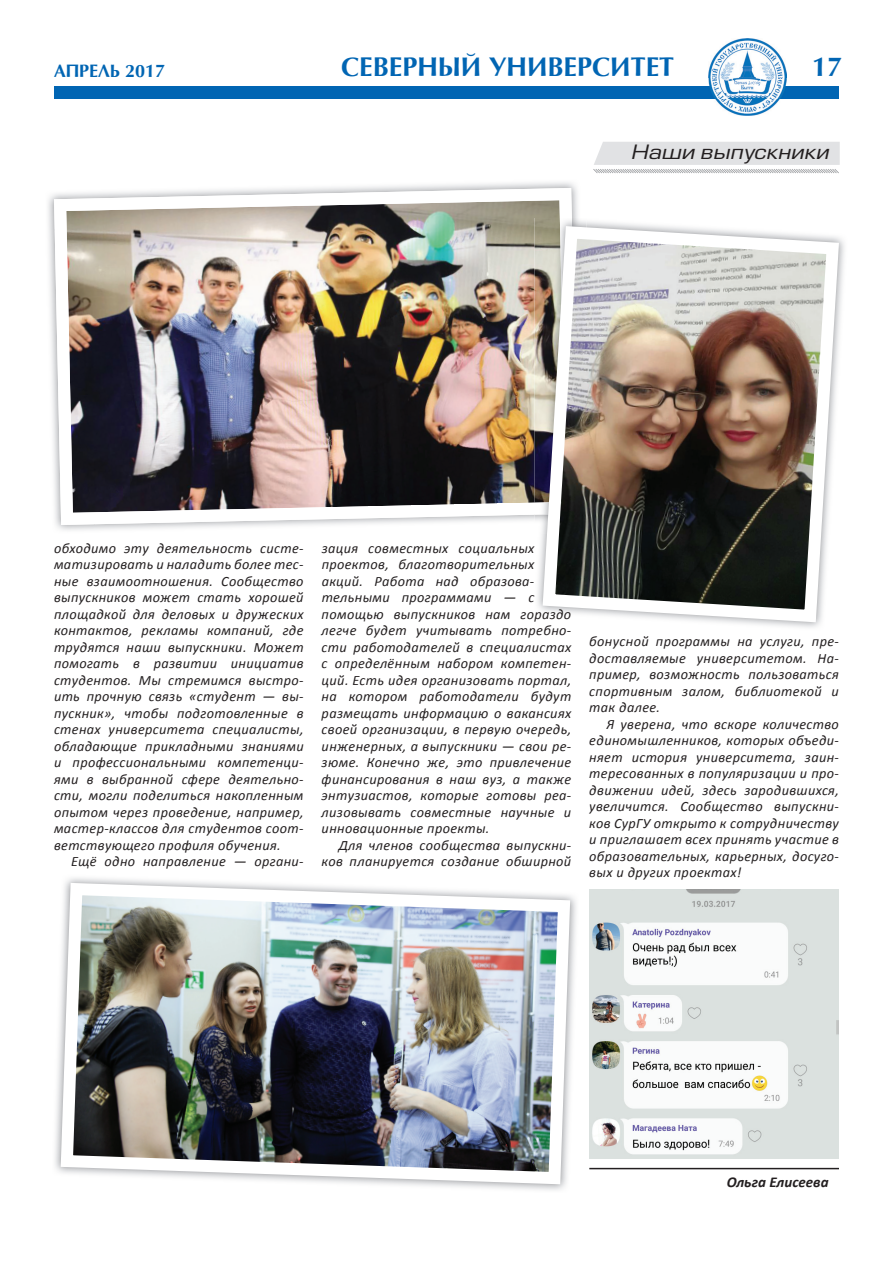
<style>
.page{position:relative;width:893px;height:1263px;background:#fff}
.page>*{position:absolute;margin:0;border:0;box-sizing:border-box;transform-origin:0 0}
.t1{font:700 27px "AG Opus High Resolution";color:#0165b3}
.t2{font:italic 19.35px "Europe";color:#231f20;scale:1.19 1}
.t3{font:700 18px "AG Opus High Resolution";color:#0165b3}
.t4{font:italic 700 15px "Calibri";color:#231f20}
.t5{font:italic 14.25px/16.5px "Calibri";letter-spacing:.025em;color:#231f20;text-align:justify}
</style>
<div class="page">
<div style="left:54px;top:87px;width:785px;height:12px;background:#0165b3"></div>
<img style="left:708px;top:38px;width:79px;height:78px">
<img style="left:708px;top:87px;width:79px;height:12px">
<svg style="left:593px;top:142px;width:247px;height:31px"></svg>
<hr style="left:589px;top:1168px;width:250px;height:1px;background:#231f20">
<img style="left:48px;top:182px;width:528px;height:48px">
<img style="left:48px;top:230px;width:46px;height:300px">
<img style="left:54px;top:188px;width:524px;height:337px">
<img style="left:535px;top:218px;width:43px;height:297px">
<img style="left:536px;top:220px;width:309px;height:408px">
<img style="left:55px;top:878px;width:521px;height:312px">
<img style="left:589px;top:890px;width:250px;height:269px">
<p class="t3" style="left:54px;top:60px;width:113px">АпРЕËЬ 2017</p>
<h1 class="t1" style="left:341px;top:50px;width:335px">СЕВЕРНЫЙ УНИВЕРСИТЕТ</h1>
<h1 class="t1" style="left:812px;top:50px;width:32px">17</h1>
<h2 class="t2" style="left:632px;top:141px;width:168px">Наши выпускники</h2>
<p class="t5" style="left:54px;top:539px;width:251px">обходимо эту деятельность систе&shy;матизировать и наладить более тес&shy;ные взаимоотношения. Сообщество выпускников может стать хорошей площадкой для деловых и дружеских контактов, рекламы компаний, где трудятся наши выпускники. Может помогать в развитии инициатив студентов. Мы стремимся выстро&shy;ить прочную связь «студент — вы&shy;пускник», чтобы подготовленные в стенах университета специалисты, обладающие прикладными знаниями и профессиональными компетенци&shy;ями в выбранной сфере деятельно&shy;сти, могли поделиться накопленным опытом через проведение, например, мастер-классов для студентов соот&shy;ветствующего профиля обучения.</p>
<p class="t5" style="left:71px;top:853px;width:234px">Ещё одно направление — органи-</p>
<p class="t5" style="left:322px;top:539px;width:214px">зация совместных социальных проектов, благотворительных акций. Работа над образова&shy;тельными программами — с</p>
<p class="t5" style="left:322px;top:605px;width:251px">помощью выпускников нам гораздо легче будет учитывать потребно&shy;сти работодателей в специалистах с определённым набором компетен&shy;ций. Есть идея организовать портал, на котором работодатели будут размещать информацию о вакансиях своей организации, в первую очередь, инженерных, а выпускники — свои ре&shy;зюме. Конечно же, это привлечение финансирования в наш вуз, а также энтузиастов, которые готовы реа&shy;лизовывать совместные научные и инновационные проекты.</p>
<p class="t5" style="left:322px;top:836px;width:251px;text-align:right">Для членов сообщества выпускни&shy;ков планируется создание обширной</p>
<p class="t5" style="left:589px;top:633px;width:251px">бонусной программы на услуги, пре&shy;доставляемые университетом. На&shy;пример, возможность пользоваться спортивным залом, библиотекой и так далее.</p>
<p class="t5" style="left:589px;top:715px;width:251px;text-indent:17px">Я уверена, что вскоре количество единомышленников, которых объеди&shy;няет история университета, заин&shy;тересованных в популяризации и про&shy;движении идей, здесь зародившихся, увеличится. Сообщество выпускни&shy;ков СурГУ открыто к сотрудничеству и приглашает всех принять участие в образовательных, карьерных, досуго&shy;вых и других проектах!</p>
<p class="t4" style="left:727px;top:1172px;width:103px">Ольга Елисеева</p>
</div>
